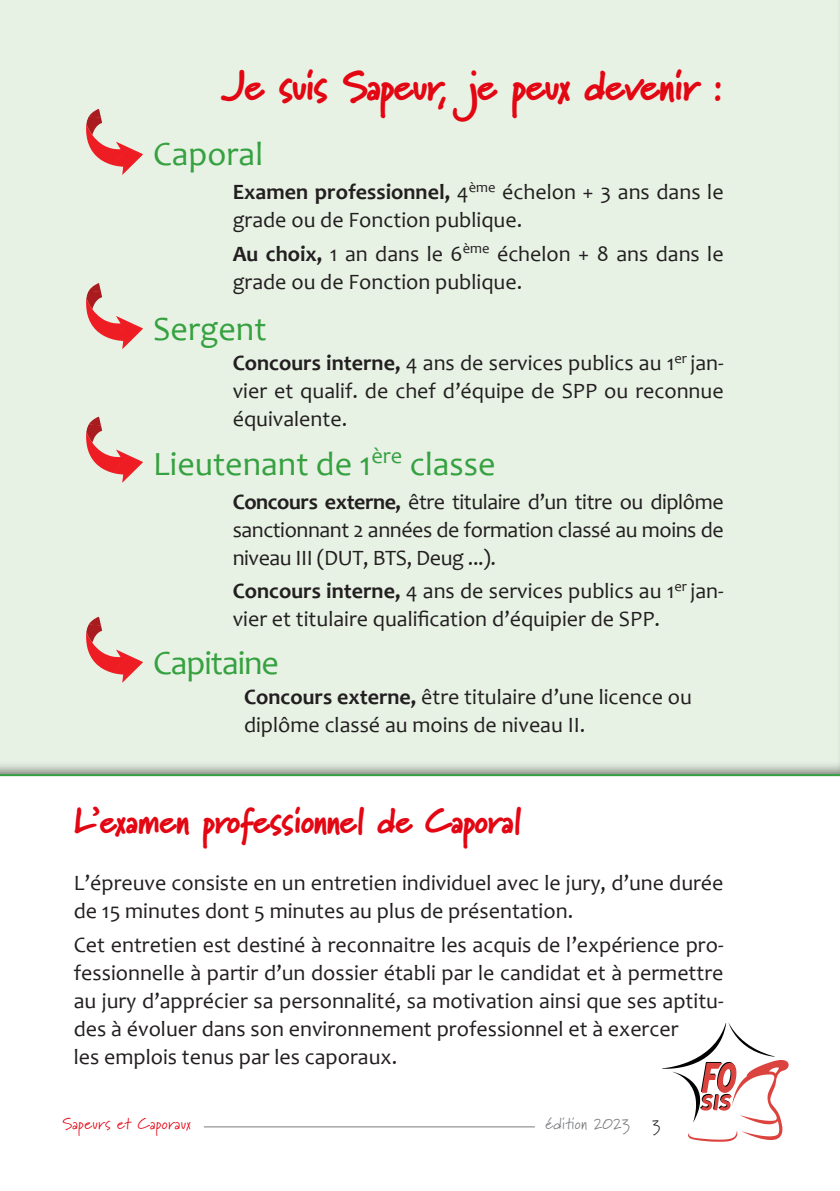
<style>
.page{position:relative;width:840px;height:1191px;background:#fff}
.page>*{position:absolute;margin:0;border:0;box-sizing:border-box;transform-origin:0 0}
.TITRE_couleur{font:900 42px "Marydale";letter-spacing:-.04em;color:#e30613}
.TITRE_couleur-2{font:900 36px "Marydale";letter-spacing:-.03em;color:#e30613}
.Paragr__Puces_11pt_espace_avt_3{font:34px "Candara";color:#36a140}
.Paragr__Puces_11pt_espace_avt_3-2{font:34px "Candara";letter-spacing:-.03em;color:#36a140}
.Style_de_paragraphe_1{font:34px "Candara";color:#36a140}
.texte_courant{font:22px/28px "Candara";color:#231f20}
.t1{font:16px "Marydale";letter-spacing:.02em;color:#e30613}
.t2{font:16px "Marydale";letter-spacing:.02em;color:#7a7c7f}
.t3{font:16px "Marydale";color:#231f20}
.s1{font-weight:700}
</style>
<div class="page">
<svg style="left:662px;top:1022px;width:126px;height:119px"></svg>
<hr style="left:204px;top:1126px;width:330px;height:1px;background:#7a7c7f">
<div style="left:0;top:0;width:839px;height:776px;background:#e7f2e5"></div>
<svg style="left:86px;top:109px;width:57px;height:66px"></svg>
<svg style="left:86px;top:283px;width:57px;height:66px"></svg>
<svg style="left:86px;top:416px;width:57px;height:67px"></svg>
<svg style="left:86px;top:616px;width:57px;height:67px"></svg>
<hr style="left:0;top:774px;width:839px;height:2px;background:#36a140">
<p class="TITRE_couleur" style="left:221px;top:60px;width:503px">Je suis Sapeur, je peux devenir :</p>
<p class="Style_de_paragraphe_1" style="left:153px;top:132px;width:111px">Caporal</p>
<p class="texte_courant" style="left:232px;top:177px;width:492px"><span class="s1">Examen professionnel,</span> 4<sup>ème</sup> échelon + 3 ans dans le grade ou de Fonction publique.</p>
<p class="texte_courant" style="left:232px;top:239px;width:492px"><span class="s1">Au choix,</span> 1 an dans le 6<sup>ème</sup> échelon + 8 ans dans le grade ou de Fonction publique.</p>
<p class="Paragr__Puces_11pt_espace_avt_3" style="left:153px;top:307px;width:115px">Sergent</p>
<p class="texte_courant" style="left:232px;top:349px;width:492px;text-align:justify"><span class="s1">Concours interne,</span> 4 ans de services publics au 1<sup>er</sup> jan&shy;vier et qualif. de chef d’équipe de SPP ou reconnue équivalente.</p>
<p class="Paragr__Puces_11pt_espace_avt_3" style="left:153px;top:442px;width:344px">Lieutenant de 1<sup>ère</sup> classe</p>
<p class="texte_courant" style="left:232px;top:487px;width:492px;text-align:justify"><span class="s1">Concours externe,</span> être titulaire d’un titre ou diplôme sanctionnant 2 années de formation classé au moins de niveau III (DUT, BTS, Deug ...).</p>
<p class="texte_courant" style="left:232px;top:577px;width:492px"><span class="s1">Concours interne,</span> 4 ans de services publics au 1<sup>er</sup> jan&shy;vier et titulaire qualification d’équipier de SPP.</p>
<p class="Paragr__Puces_11pt_espace_avt_3-2" style="left:153px;top:642px;width:127px">Capitaine</p>
<p class="texte_courant" style="left:244px;top:682px;width:449px"><span class="s1">Concours externe,</span> être titulaire d’une licence ou diplôme classé au moins de niveau II.</p>
<p class="TITRE_couleur-2" style="left:74px;top:799px;width:449px">L’examen professionnel de Caporal</p>
<p class="texte_courant" style="left:74px;top:868px;width:651px">L’épreuve consiste en un entretien individuel avec le jury, d’une durée de 15 minutes dont 5 minutes au plus de présentation.</p>
<p class="texte_courant" style="left:74px;top:930px;width:651px;text-align:justify">Cet entretien est destiné à reconnaitre les acquis de l’expérience pro&shy;fessionnelle à partir d’un dossier établi par le candidat et à permettre au jury d’apprécier sa personnalité, sa motivation ainsi que ses aptitu&shy;des à évoluer dans son environnement professionnel et à exercer</p>
<p class="texte_courant" style="left:74px;top:1042px;width:325px">les emplois tenus par les caporaux.</p>
<p class="t1" style="left:62px;top:1114px;width:130px">Sapeurs et Caporaux</p>
<p class="t2" style="left:545px;top:1114px;width:86px">édition 2023</p>
<p class="t3" style="left:651px;top:1114px;width:10px">3</p>
</div>
